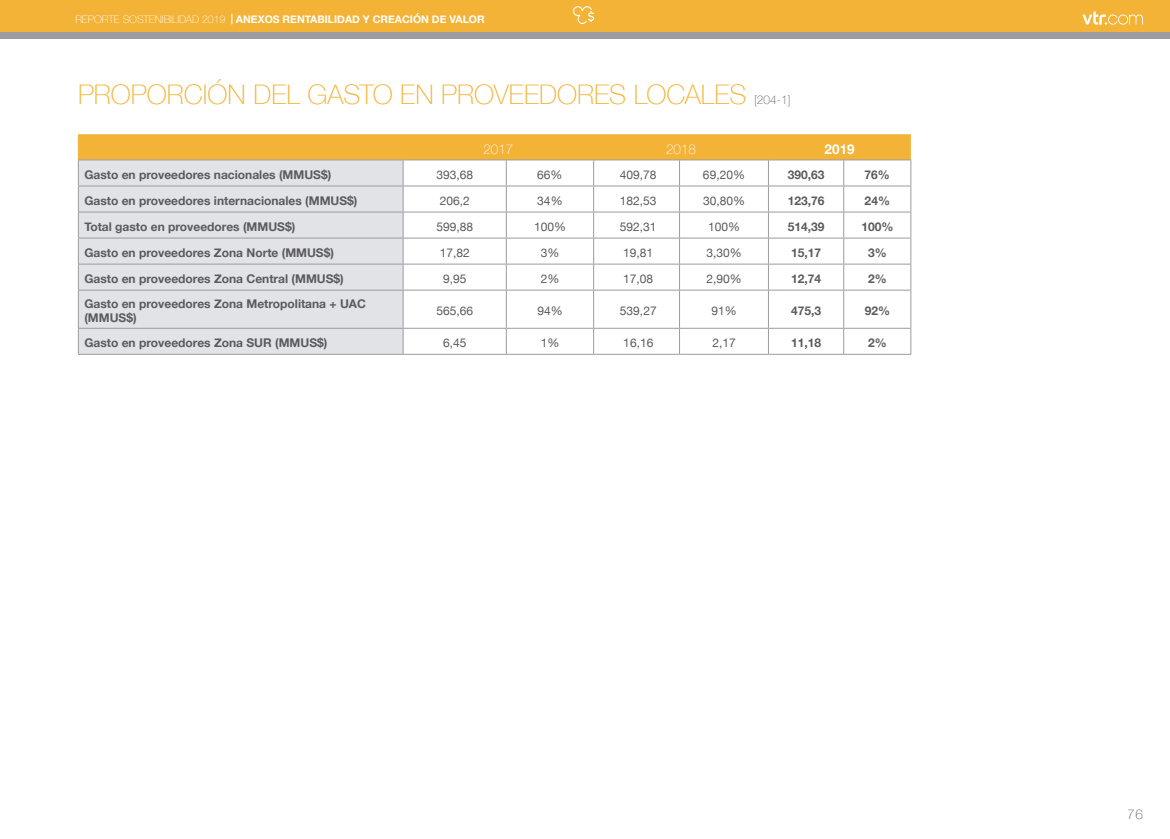
<style>
.page{position:relative;width:1170px;height:839px;background:#fff}
.page>*{position:absolute;margin:0;border:0;box-sizing:border-box;transform-origin:0 0}
.t1{font:100 27px "Helvetica Neue";color:#f3b336}
.t2{font:100 13.5px "Helvetica Neue";color:#fff}
.t3{font:700 13.5px "Helvetica Neue";color:#fff}
.t4{font:100 13.5px "Helvetica Neue";color:#5b5b5f}
.t5{font:700 12px/14.4px "Helvetica Neue";color:#5b5b5f}
.t6{font:12px "Helvetica Neue";color:#5b5b5f}
.t7{font:100 12px "Helvetica Neue";color:#5b5b5f}
.t8{font:700 10.5px "Helvetica Neue";color:#fff}
.t9{font:100 10.5px "Helvetica Neue";color:#fff}
</style>
<div class="page">
<div style="left:0;top:0;width:1170px;height:32px;background:#f3b336"></div>
<div style="left:0;top:32px;width:1170px;height:7px;background:#9c9ba0"></div>
<svg style="left:1083px;top:12px;width:60px;height:13px"></svg>
<svg style="left:573px;top:6px;width:21px;height:18px"></svg>
<div style="left:79px;top:291px;width:324px;height:63px;background:#e2e3e7"></div>
<hr style="left:78px;top:134px;width:325px;height:1px;background:#f3b336">
<hr style="left:403px;top:134px;width:103px;height:1px;background:#f3b336">
<hr style="left:506px;top:134px;width:88px;height:1px;background:#f3b336">
<hr style="left:594px;top:134px;width:86px;height:1px;background:#f3b336">
<hr style="left:680px;top:134px;width:88px;height:1px;background:#f3b336">
<hr style="left:768px;top:134px;width:76px;height:1px;background:#f3b336">
<hr style="left:844px;top:134px;width:67px;height:1px;background:#f3b336">
<hr style="left:78px;top:290px;width:325px;height:1px;background:#9c9ba0">
<hr style="left:78px;top:290px;width:1px;height:38px;background:#9c9ba0">
<hr style="left:403px;top:290px;width:103px;height:1px;background:#9c9ba0">
<hr style="left:506px;top:290px;width:88px;height:1px;background:#9c9ba0">
<hr style="left:506px;top:290px;width:1px;height:38px;background:#9c9ba0">
<hr style="left:594px;top:290px;width:86px;height:1px;background:#9c9ba0">
<hr style="left:593px;top:290px;width:1px;height:38px;background:#9c9ba0">
<hr style="left:680px;top:290px;width:88px;height:1px;background:#9c9ba0">
<hr style="left:679px;top:290px;width:1px;height:38px;background:#9c9ba0">
<hr style="left:768px;top:290px;width:76px;height:1px;background:#9c9ba0">
<hr style="left:768px;top:290px;width:1px;height:38px;background:#9c9ba0">
<hr style="left:844px;top:290px;width:67px;height:1px;background:#9c9ba0">
<hr style="left:843px;top:290px;width:1px;height:38px;background:#9c9ba0">
<hr style="left:910px;top:290px;width:1px;height:38px;background:#9c9ba0">
<hr style="left:78px;top:328px;width:325px;height:1px;background:#9c9ba0">
<svg style="left:78px;top:328px;width:1px;height:26px"></svg>
<hr style="left:403px;top:328px;width:103px;height:1px;background:#9c9ba0">
<hr style="left:506px;top:328px;width:88px;height:1px;background:#9c9ba0">
<svg style="left:506px;top:328px;width:1px;height:26px"></svg>
<hr style="left:594px;top:328px;width:86px;height:1px;background:#9c9ba0">
<svg style="left:593px;top:328px;width:1px;height:26px"></svg>
<hr style="left:680px;top:328px;width:88px;height:1px;background:#9c9ba0">
<svg style="left:679px;top:328px;width:1px;height:26px"></svg>
<hr style="left:768px;top:328px;width:76px;height:1px;background:#9c9ba0">
<svg style="left:768px;top:328px;width:1px;height:26px"></svg>
<hr style="left:844px;top:328px;width:67px;height:1px;background:#9c9ba0">
<svg style="left:843px;top:328px;width:1px;height:26px"></svg>
<svg style="left:910px;top:328px;width:1px;height:26px"></svg>
<hr style="left:78px;top:354px;width:325px;height:1px;background:#9c9ba0">
<hr style="left:403px;top:354px;width:103px;height:1px;background:#9c9ba0">
<hr style="left:506px;top:354px;width:88px;height:1px;background:#9c9ba0">
<hr style="left:594px;top:354px;width:86px;height:1px;background:#9c9ba0">
<hr style="left:680px;top:354px;width:88px;height:1px;background:#9c9ba0">
<hr style="left:768px;top:354px;width:76px;height:1px;background:#9c9ba0">
<hr style="left:844px;top:354px;width:67px;height:1px;background:#9c9ba0">
<svg style="left:78px;top:135px;width:833px;height:155px"></svg>
<hr style="left:403px;top:290px;width:1px;height:38px;background:#9c9ba0">
<svg style="left:403px;top:328px;width:1px;height:26px"></svg>
<p class="t8" style="left:231px;top:11px;width:256px">| ANEXOS RENTABILIDAD Y CREACIÓN DE VALOR</p>
<p class="t9" style="left:75px;top:11px;width:152px">REPORTE SOSTENIBILIDAD 2019</p>
<h1 class="t1" style="left:78px;top:74px;width:670px">PROPORCIÓN DEL GASTO EN PROVEEDORES LOCALES</h1>
<p class="t7" style="left:754px;top:91px;width:38px">[204-1]</p>
<p class="t2" style="left:483px;top:139px;width:32px">2017</p>
<p class="t2" style="left:666px;top:139px;width:32px">2018</p>
<p class="t3" style="left:825px;top:138px;width:32px">2019</p>
<p class="t5" style="left:84px;top:168px;width:248px">Gasto en proveedores nacionales (MMUS$)</p>
<p class="t6" style="left:436px;top:166px;width:38px">393,68</p>
<p class="t6" style="left:537px;top:166px;width:27px">66%</p>
<p class="t6" style="left:620px;top:166px;width:38px">409,78</p>
<p class="t6" style="left:703px;top:166px;width:44px">69,20%</p>
<p class="t5" style="left:788px;top:168px;width:38px">390,63</p>
<p class="t5" style="left:865px;top:168px;width:27px">76%</p>
<p class="t5" style="left:84px;top:194px;width:275px">Gasto en proveedores internacionales (MMUS$)</p>
<p class="t6" style="left:440px;top:192px;width:32px">206,2</p>
<p class="t6" style="left:537px;top:192px;width:27px">34%</p>
<p class="t6" style="left:620px;top:192px;width:38px">182,53</p>
<p class="t6" style="left:703px;top:192px;width:44px">30,80%</p>
<p class="t5" style="left:788px;top:194px;width:38px">123,76</p>
<p class="t5" style="left:865px;top:194px;width:27px">24%</p>
<p class="t5" style="left:84px;top:220px;width:212px">Total gasto en proveedores (MMUS$)</p>
<p class="t6" style="left:436px;top:218px;width:38px">599,88</p>
<p class="t6" style="left:534px;top:218px;width:34px">100%</p>
<p class="t6" style="left:620px;top:218px;width:38px">592,31</p>
<p class="t6" style="left:708px;top:218px;width:34px">100%</p>
<p class="t5" style="left:788px;top:220px;width:38px">514,39</p>
<p class="t5" style="left:861px;top:220px;width:34px">100%</p>
<p class="t5" style="left:84px;top:246px;width:251px">Gasto en proveedores Zona Norte (MMUS$)</p>
<p class="t6" style="left:440px;top:244px;width:32px">17,82</p>
<p class="t6" style="left:541px;top:244px;width:20px">3%</p>
<p class="t6" style="left:623px;top:244px;width:32px">19,81</p>
<p class="t6" style="left:706px;top:244px;width:37px">3,30%</p>
<p class="t5" style="left:791px;top:246px;width:32px">15,17</p>
<p class="t5" style="left:868px;top:246px;width:20px">3%</p>
<p class="t5" style="left:84px;top:272px;width:261px">Gasto en proveedores Zona Central (MMUS$)</p>
<p class="t6" style="left:443px;top:270px;width:25px">9,95</p>
<p class="t6" style="left:541px;top:270px;width:20px">2%</p>
<p class="t6" style="left:623px;top:270px;width:32px">17,08</p>
<p class="t6" style="left:706px;top:270px;width:37px">2,90%</p>
<p class="t5" style="left:791px;top:272px;width:32px">12,74</p>
<p class="t5" style="left:868px;top:272px;width:20px">2%</p>
<p class="t5" style="left:84px;top:297px;width:283px">Gasto en proveedores Zona Metropolitana + UAC (MMUS$)</p>
<p class="t6" style="left:436px;top:302px;width:38px">565,66</p>
<p class="t6" style="left:537px;top:302px;width:27px">94%</p>
<p class="t6" style="left:620px;top:302px;width:38px">539,27</p>
<p class="t6" style="left:711px;top:302px;width:27px">91%</p>
<p class="t5" style="left:791px;top:304px;width:32px">475,3</p>
<p class="t5" style="left:865px;top:304px;width:27px">92%</p>
<p class="t5" style="left:84px;top:336px;width:244px">Gasto en proveedores Zona SUR (MMUS$)</p>
<p class="t6" style="left:443px;top:334px;width:25px">6,45</p>
<p class="t6" style="left:541px;top:334px;width:20px">1%</p>
<p class="t6" style="left:623px;top:334px;width:32px">16,16</p>
<p class="t6" style="left:712px;top:334px;width:25px">2,17</p>
<p class="t5" style="left:791px;top:336px;width:32px">11,18</p>
<p class="t5" style="left:868px;top:336px;width:20px">2%</p>
<p class="t4" style="left:1128px;top:804px;width:17px">76</p>
</div>
